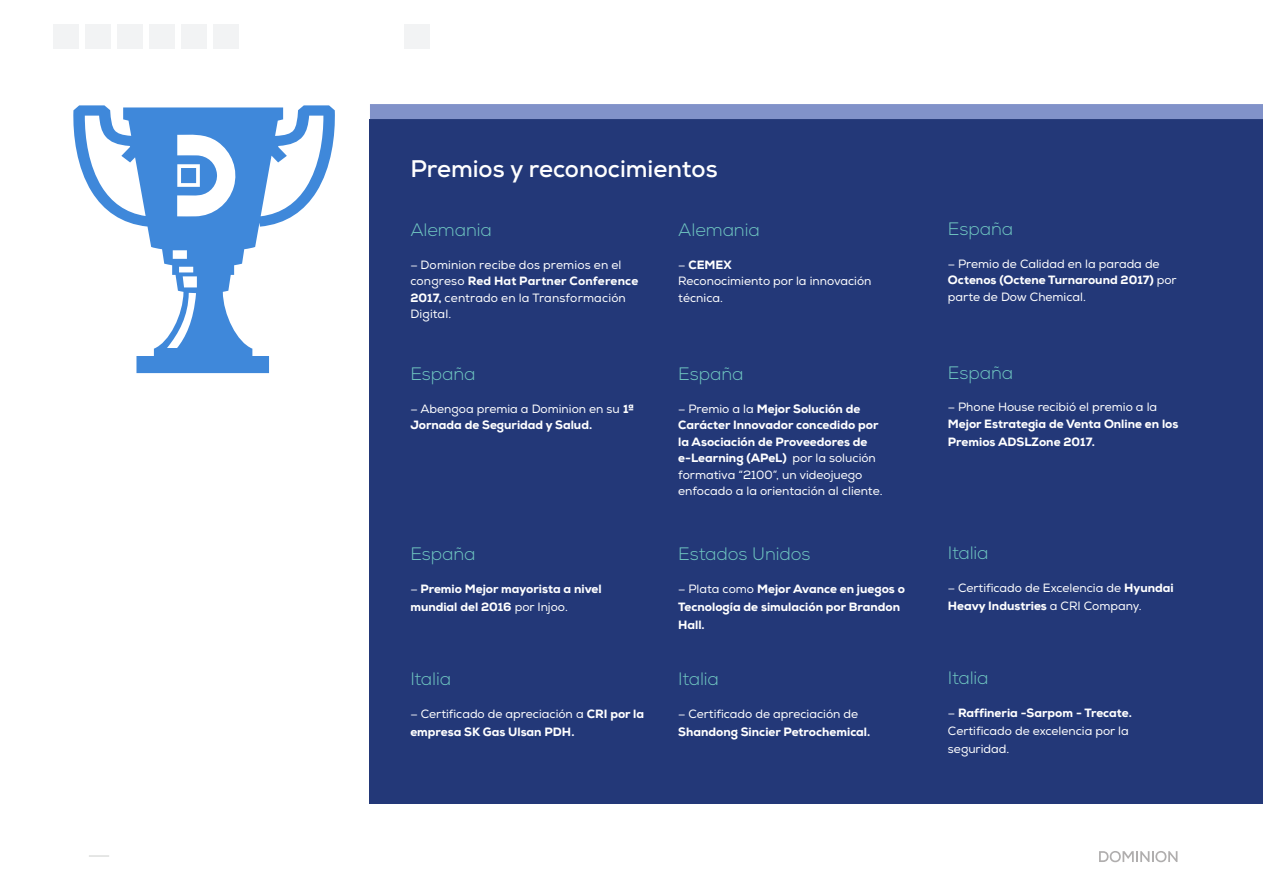
<style>
.page{position:relative;width:1263px;height:893px;background:#fff}
.page>*{position:absolute;margin:0;border:0;box-sizing:border-box;transform-origin:0 0}
.t1{font:700 24px "Nexa";color:#fff}
.t2{font:300 18px "Nexa";letter-spacing:-.005em;color:#71c9c2}
.t3{font:800 12px/16.5px "Nexa";color:#fff}
.t4{font:12px/16.5px "Nexa";color:#fff}
.s1{font-size:10.5px}
.s2{font-weight:800}
.s3{font-weight:400;font-size:10.5px}
.s4{font-weight:400}
</style>
<div class="page">
<svg style="left:1099px;top:851px;width:78px;height:11px"></svg>
<svg style="left:89px;top:856px;width:20px;height:1px"></svg>
<svg style="left:73px;top:105px;width:262px;height:268px"></svg>
<svg style="left:177px;top:133px;width:62px;height:83px"></svg>
<div style="left:370px;top:119px;width:893px;height:685px;background:#233878"></div>
<div style="left:370px;top:104px;width:893px;height:15px;background:#8192c9"></div>
<div style="left:149px;top:24px;width:26px;height:25px;background:#f2f3f4"></div>
<div style="left:117px;top:24px;width:26px;height:25px;background:#f2f3f4"></div>
<div style="left:53px;top:24px;width:26px;height:25px;background:#f2f3f4"></div>
<div style="left:404px;top:24px;width:26px;height:25px;background:#f2f3f4"></div>
<div style="left:213px;top:24px;width:26px;height:25px;background:#f2f3f4"></div>
<div style="left:181px;top:24px;width:26px;height:25px;background:#f2f3f4"></div>
<div style="left:85px;top:24px;width:26px;height:25px;background:#f2f3f4"></div>
<h1 class="t1" style="left:410px;top:153px;width:309px">Premios y reconocimientos</h1>
<h2 class="t2" style="left:410px;top:219px;width:83px">Alemania</h2>
<h2 class="t2" style="left:678px;top:219px;width:83px">Alemania</h2>
<h2 class="t2" style="left:948px;top:218px;width:67px">España</h2>
<p class="t4" style="left:410px;top:257px;width:229px"><span class="s1">—</span> Dominion recibe dos premios en el congreso <span class="s2">Red Hat Partner Conference<br>2017,</span> centrado en la Transformación<br>Digital.</p>
<p class="t4" style="left:678px;top:257px;width:195px"><span class="s1">—</span> <span class="s2">CEMEX<br></span>Reconocimiento por la innovación técnica.</p>
<p class="t4" style="left:948px;top:256px;width:230px"><span class="s1">—</span> Premio de Calidad en la parada de<br><span class="s2">Octenos (Octene Turnaround 2017)</span> por parte de Dow Chemical.</p>
<h2 class="t2" style="left:410px;top:363px;width:67px">España</h2>
<h2 class="t2" style="left:678px;top:363px;width:67px">España</h2>
<h2 class="t2" style="left:948px;top:362px;width:67px">España</h2>
<p class="t3" style="left:410px;top:400px;width:225px"><span class="s3">—</span> <span class="s4">Abengoa premia a Dominion en su</span> 1ª<br>Jornada de Seguridad y Salud.</p>
<p class="t3" style="left:678px;top:400px;width:206px"><span class="s3">—</span> <span class="s4">Premio a la</span> Mejor Solución de Carácter Innovador concedido por la Asociación de Proveedores de e-Learning (APeL) <span class="s4">por la solución formativa “2100”, un videojuego enfocado a la orientación al cliente.</span></p>
<p class="t3" style="left:948px;top:399px;width:232px"><span class="s3">—</span> <span class="s4">Phone House recibió el premio a la<br></span>Mejor Estrategia de Venta Online en los</p>
<p class="t3" style="left:948px;top:434px;width:149px">Premios ADSLZone 2017.</p>
<h2 class="t2" style="left:410px;top:543px;width:67px">España</h2>
<h2 class="t2" style="left:678px;top:543px;width:134px">Estados Unidos</h2>
<h2 class="t2" style="left:948px;top:542px;width:42px">Italia</h2>
<p class="t3" style="left:410px;top:580px;width:193px;line-height:18px"><span class="s3">—</span> Premio Mejor mayorista a nivel mundial del 2016 <span class="s4">por Injoo.</span></p>
<p class="t3" style="left:678px;top:580px;width:228px;line-height:18px"><span class="s3">—</span> <span class="s4">Plata como</span> Mejor Avance en juegos o<br>Tecnología de simulación por Brandon<br>Hall.</p>
<p class="t4" style="left:948px;top:579px;width:227px;line-height:18px"><span class="s1">—</span> Certificado de Excelencia de <span class="s2">Hyundai<br>Heavy Industries</span> a CRI Company.</p>
<h2 class="t2" style="left:410px;top:668px;width:42px">Italia</h2>
<h2 class="t2" style="left:678px;top:668px;width:42px">Italia</h2>
<h2 class="t2" style="left:948px;top:667px;width:42px">Italia</h2>
<p class="t3" style="left:410px;top:704px;width:235px;line-height:18px"><span class="s3">—</span> <span class="s4">Certificado de apreciación a</span> CRI por la empresa SK Gas Ulsan PDH.</p>
<p class="t3" style="left:678px;top:704px;width:194px;line-height:18px"><span class="s3">—</span> <span class="s4">Certificado de apreciación de<br></span>Shandong Sincier Petrochemical.</p>
<p class="t4" style="left:948px;top:704px;width:186px;line-height:18px"><span class="s1">—</span> <span class="s2">Raffineria -Sarpom - Trecate.<br></span>Certificado de excelencia por la seguridad.</p>
</div>
